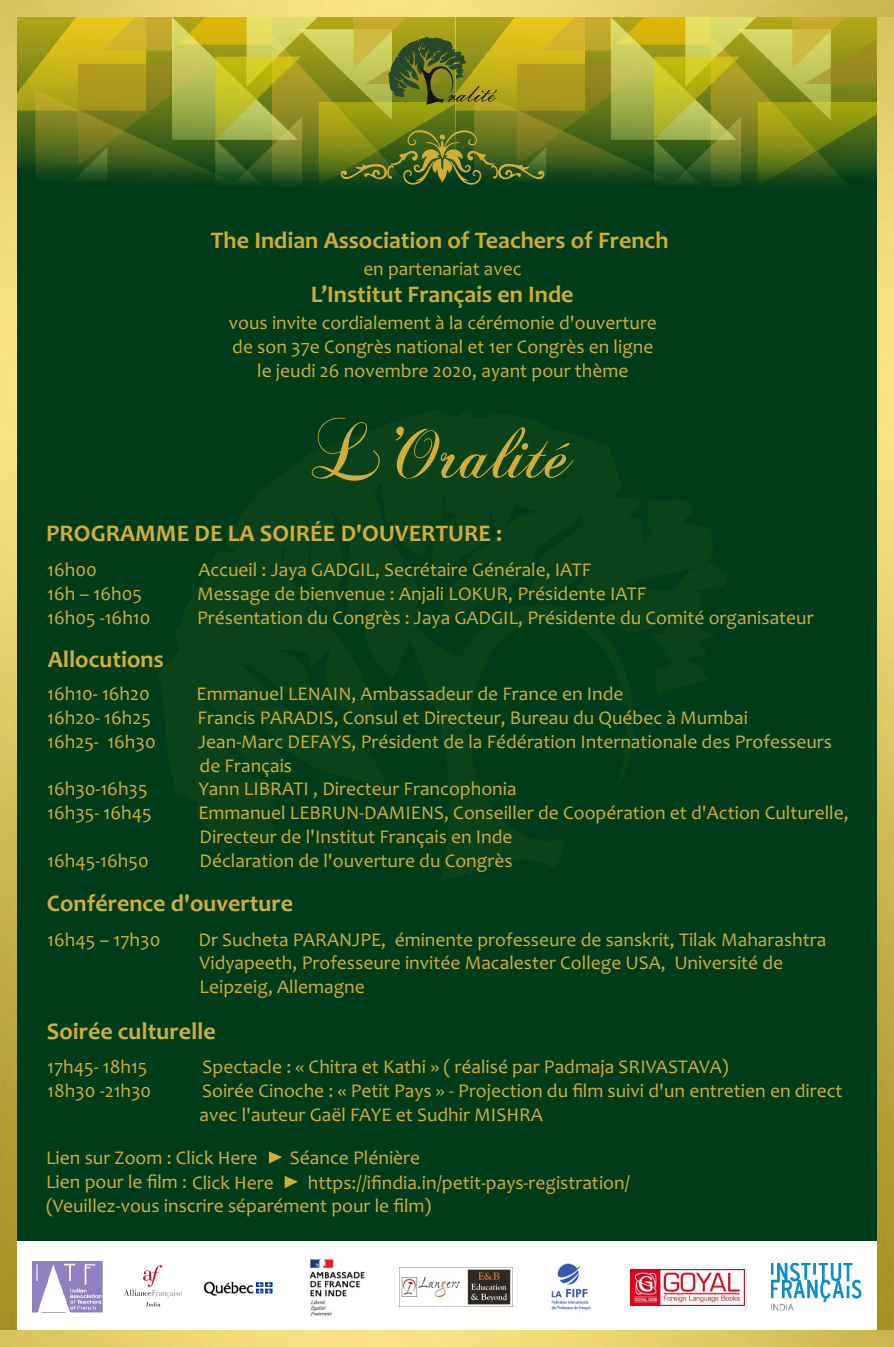
<style>
.page{position:relative;width:894px;height:1347px;background:#fff}
.page>*{position:absolute;margin:0;border:0;box-sizing:border-box;transform-origin:0 0}
.t1{font:75px "Chopin Script";color:#d1ae38}
.t2{font:700 24px "Candara";color:#d1ae38}
.t3{font:700 24px "Candara";color:#d0ad32}
.t4{font:19.5px/23.9px "Candara";color:#d1ae38}
.t5{font:19.5px "Candara";color:#d0ad32}
</style>
<div class="page">
<div style="left:0;top:0;width:893px;height:1347px;background:#003c19"></div>
<div style="left:0;top:1241px;width:893px;height:90px;background:#fff"></div>
<img style="left:33px;top:1262px;width:69px;height:51px">
<img style="left:771px;top:1264px;width:89px;height:47px">
<img style="left:630px;top:1269px;width:114px;height:36px">
<img style="left:551px;top:1263px;width:40px;height:48px">
<img style="left:399px;top:1268px;width:113px;height:39px">
<img style="left:203px;top:1281px;width:70px;height:15px">
<img style="left:125px;top:1266px;width:56px;height:41px">
<img style="left:309px;top:1259px;width:56px;height:57px">
<img style="left:876px;top:209px;width:17px;height:1122px">
<img style="left:0;top:17px;width:17px;height:1330px">
<img style="left:1px;top:1331px;width:892px;height:16px">
<img style="left:159px;top:411px;width:567px;height:468px">
<svg style="left:3px;top:0;width:890px;height:209px;background:#858e2d"></svg>
<svg style="left:268px;top:1151px;width:14px;height:13px"></svg>
<svg style="left:284px;top:1176px;width:14px;height:13px"></svg>
<p class="t3" style="left:211px;top:230px;width:459px">The Indian Association of Teachers of French</p>
<p class="t5" style="left:363px;top:261px;width:160px">en partenariat avec</p>
<p class="t3" style="left:310px;top:284px;width:264px">L’Institut Français en Inde</p>
<p class="t4" style="left:229px;top:313px;width:429px;text-align:center">vous invite cordialement à la cérémonie d'ouverture de son 37e Congrès national et 1er Congrès en ligne le jeudi 26 novembre 2020, ayant pour thème</p>
<h1 class="t1" style="left:311px;top:417px;width:262px">L'Oralité</h1>
<p class="t2" style="left:46px;top:524px;width:457px">PROGRAMME DE LA SOIRÉE D'OUVERTURE :</p>
<p class="t4" style="left:47px;top:560px;width:51px">16h00</p>
<p class="t4" style="left:198px;top:560px;width:394px">Accueil : Jaya GADGIL, Secrétaire Générale, IATF</p>
<p class="t4" style="left:47px;top:584px;width:96px">16h – 16h05</p>
<p class="t4" style="left:197px;top:584px;width:450px">Message de bienvenue : Anjali LOKUR, Présidente IATF</p>
<p class="t4" style="left:47px;top:608px;width:105px">16h05 -16h10</p>
<p class="t4" style="left:197px;top:608px;width:617px">Présentation du Congrès : Jaya GADGIL, Présidente du Comité organisateur</p>
<p class="t2" style="left:48px;top:650px;width:117px">Allocutions</p>
<p class="t4" style="left:47px;top:684px;width:104px">16h10- 16h20</p>
<p class="t4" style="left:196px;top:684px;width:428px">Emmanuel LENAIN, Ambassadeur de France en Inde</p>
<p class="t4" style="left:47px;top:708px;width:105px">16h20- 16h25</p>
<p class="t4" style="left:197px;top:708px;width:551px">Francis PARADIS, Consul et Directeur, Bureau du Québec à Mumbai</p>
<p class="t4" style="left:47px;top:731px;width:110px">16h25- 16h30</p>
<p class="t4" style="left:198px;top:731px;width:635px">Jean-Marc DEFAYS, Président de la Fédération Internationale des Professeurs de Français</p>
<p class="t4" style="left:47px;top:779px;width:102px">16h30-16h35</p>
<p class="t4" style="left:198px;top:779px;width:319px">Yann LIBRATI , Directeur Francophonia</p>
<p class="t4" style="left:47px;top:803px;width:106px">16h35- 16h45</p>
<p class="t4" style="left:198px;top:803px;width:651px">Emmanuel LEBRUN-DAMIENS, Conseiller de Coopération et d'Action Culturelle,<br>Directeur de l'Institut Français en Inde</p>
<p class="t4" style="left:47px;top:850px;width:103px">16h45-16h50</p>
<p class="t4" style="left:199px;top:850px;width:314px">Déclaration de l'ouverture du Congrès</p>
<p class="t2" style="left:47px;top:894px;width:247px">Conférence d'ouverture</p>
<p class="t4" style="left:47px;top:929px;width:115px">16h45 – 17h30</p>
<p class="t4" style="left:198px;top:929px;width:629px">Dr Sucheta PARANJPE, éminente professeure de sanskrit, Tilak Maharashtra<br>Vidyapeeth, Professeure invitée Macalester College USA, Université de<br>Leipzeig, Allemagne</p>
<p class="t2" style="left:47px;top:1022px;width:170px">Soirée culturelle</p>
<p class="t4" style="left:47px;top:1057px;width:102px">17h45- 18h15</p>
<p class="t4" style="left:202px;top:1057px;width:527px">Spectacle : « Chitra et Kathi » ( réalisé par Padmaja SRIVASTAVA)</p>
<p class="t4" style="left:47px;top:1081px;width:106px">18h30 -21h30</p>
<p class="t4" style="left:199px;top:1081px;width:644px">Soirée Cinoche : « Petit Pays » - Projection du film suivi d'un entretien en direct avec l'auteur Gaël FAYE et Sudhir MISHRA</p>
<p class="t4" style="left:46px;top:1147px;width:213px">Lien sur Zoom : Click Here</p>
<p class="t4" style="left:308px;top:1146px;width:323px;line-height:25.5px;text-indent:-18px">Séance Plénière https://ifindia.in/petit-pays-registration/</p>
<p class="t4" style="left:46px;top:1171px;width:387px">Lien pour le film : Click Here<br>(Veuillez-vous inscrire séparément pour le film)</p>
</div>
